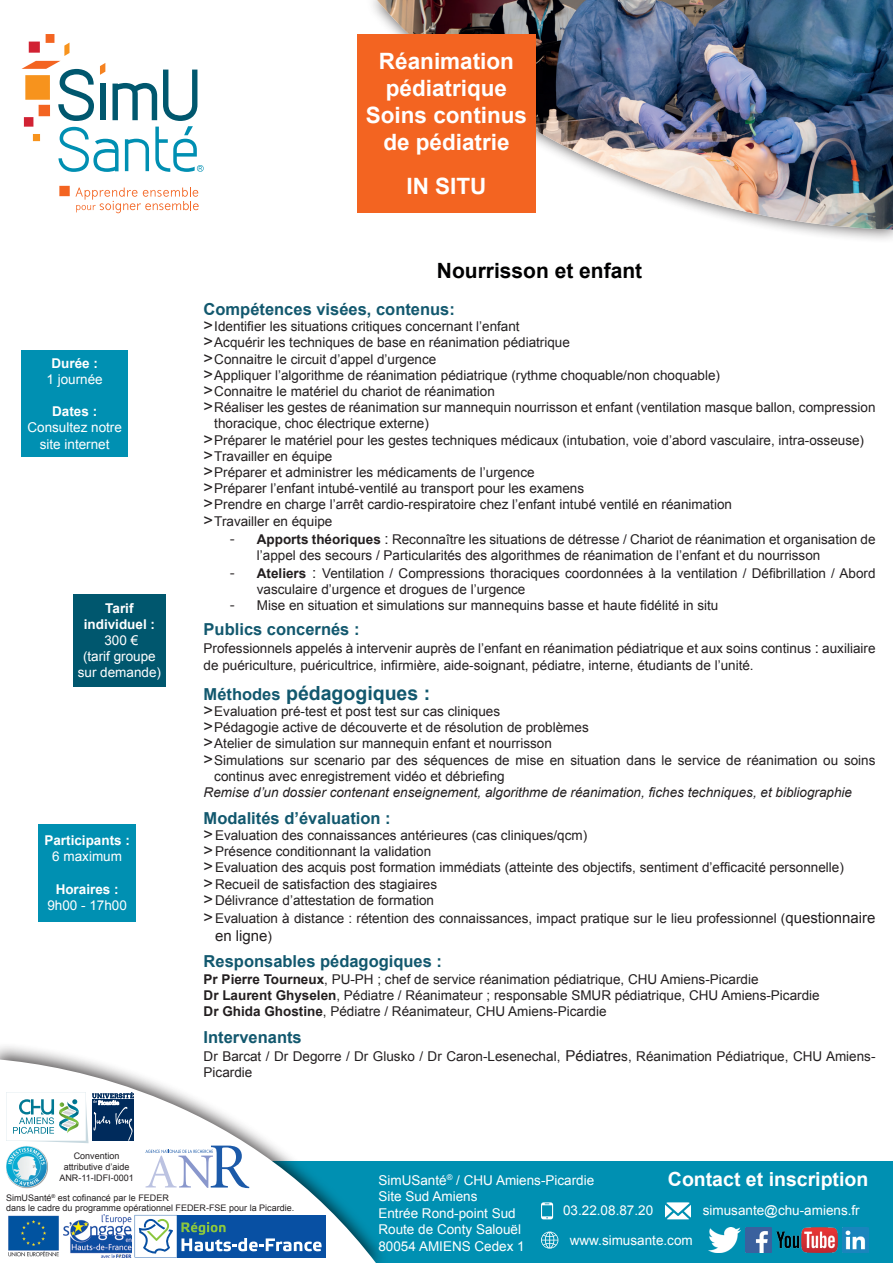
<style>
.page{position:relative;width:893px;height:1263px;background:#fff}
.page>*{position:absolute;margin:0;border:0;box-sizing:border-box;transform-origin:0 0}
.t1{font:700 22.5px/27px "Arial";color:#fff;text-align:center}
.t2{font:700 21px "Arial";color:#000001}
.t3{font:700 19.5px "Arial";color:#12586e}
.t4{font:700 19.5px "Arial";color:#fff}
.t5{font:700 16.5px "Arial";color:#12586e}
.t6{font:15px "Arial";color:#231f20}
.t7{font:13.5px/16.2px "Arial";color:#231f20}
.t8{font:13.5px/16.5px "Arial";color:#fff;text-align:center}
.t9{font:italic 13.5px "Arial";color:#231f20}
.t10{font:700 13.5px/16.2px "Arial";color:#fff;text-align:center}
.t11{font:9px/10.8px "Arial";color:#231f20;text-align:center}
.s1{font-size:16.5px}
.s2{font-family:"Calibri";font-size:16.5px}
.s3{font-weight:700}
.s4{font-size:15px}
.s5{font-size:13.5px}
</style>
<div class="page">
<div style="left:365px;top:0;width:528px;height:243px;background:#231f20;opacity:.75"></div>
<img style="left:377px;top:0;width:516px;height:230px">
<div style="left:357px;top:34px;width:179px;height:179px;background:#f36421"></div>
<div style="left:0;top:1161px;width:893px;height:102px;background:#0090b2"></div>
<div style="left:0;top:1042px;width:390px;height:221px;background:#231f20;opacity:.75"></div>
<svg style="left:0;top:1059px;width:377px;height:204px"></svg>
<div style="left:46px;top:34px;width:8px;height:9px;background:#f36421"></div>
<div style="left:29px;top:42px;width:11px;height:11px;background:#d12233"></div>
<svg style="left:22px;top:43px;width:182px;height:129px"></svg>
<div style="left:59px;top:186px;width:11px;height:10px;background:#f36421"></div>
<svg style="left:75px;top:188px;width:124px;height:25px"></svg>
<img style="left:6px;top:1145px;width:42px;height:43px">
<svg style="left:145px;top:1145px;width:104px;height:43px"></svg>
<img style="left:6px;top:1215px;width:55px;height:42px">
<img style="left:64px;top:1215px;width:67px;height:42px">
<div style="left:177px;top:1215px;width:149px;height:42px;background:#0850a3"></div>
<svg style="left:135px;top:1215px;width:187px;height:42px"></svg>
<svg style="left:6px;top:1092px;width:128px;height:51px"></svg>
<svg style="left:541px;top:1202px;width:12px;height:17px"></svg>
<svg style="left:665px;top:1202px;width:26px;height:17px"></svg>
<svg style="left:541px;top:1231px;width:17px;height:17px"></svg>
<img style="left:776px;top:1227px;width:61px;height:26px">
<img style="left:843px;top:1227px;width:25px;height:26px">
<img style="left:709px;top:1227px;width:31px;height:26px">
<img style="left:745px;top:1227px;width:26px;height:26px">
<div style="left:22px;top:350px;width:106px;height:106px;background:#0090b2"></div>
<div style="left:38px;top:824px;width:98px;height:97px;background:#0090b2"></div>
<div style="left:73px;top:594px;width:93px;height:92px;background:#00576e"></div>
<p class="t10" style="left:51px;top:355px;width:48px">Durée :</p>
<p class="t8" style="left:47px;top:371px;width:58px">1 journée</p>
<p class="t10" style="left:52px;top:404px;width:47px">Dates :</p>
<p class="t8" style="left:27px;top:420px;width:96px">Consultez notre site internet</p>
<p class="t10" style="left:84px;top:600px;width:73px">Tarif individuel :</p>
<p class="t8" style="left:78px;top:632px;width:85px">300 €<br>(tarif groupe sur demande)</p>
<p class="t10" style="left:44px;top:833px;width:87px">Participants :</p>
<p class="t8" style="left:52px;top:848px;width:71px">6 maximum</p>
<p class="t10" style="left:56px;top:881px;width:65px">Horaires :</p>
<p class="t8" style="left:47px;top:897px;width:81px">9h00 - 17h00</p>
<h1 class="t1" style="left:366px;top:49px;width:163px">Réanimation pédiatrique<br>Soins continus de pédiatrie</h1>
<h1 class="t1" style="left:406px;top:173px;width:82px">IN SITU</h1>
<h2 class="t2" style="left:437px;top:256px;width:207px">Nourrisson et enfant</h2>
<p class="t5" style="left:204px;top:298px;width:253px">Compétences visées, contenus:</p>
<p class="t7" style="left:204px;top:318px;width:318px"><span class="s1">˃</span> Identifier les situations critiques concernant l’enfant</p>
<p class="t7" style="left:204px;top:335px;width:368px"><span class="s1">˃</span> Acquérir les techniques de base en réanimation pédiatrique</p>
<p class="t7" style="left:204px;top:351px;width:234px"><span class="s1">˃</span> Connaitre le circuit d’appel d’urgence</p>
<p class="t7" style="left:204px;top:367px;width:518px"><span class="s1">˃</span> Appliquer l’algorithme de réanimation pédiatrique (rythme choquable/non choquable)</p>
<p class="t7" style="left:204px;top:383px;width:293px"><span class="s1">˃</span> Connaitre le matériel du chariot de réanimation</p>
<p class="t7" style="left:204px;top:399px;width:673px"><span class="s1">˃</span> Réaliser les gestes de réanimation sur mannequin nourrisson et enfant (ventilation masque ballon, compression</p>
<p class="t7" style="left:214px;top:416px;width:216px">thoracique, choc électrique externe)</p>
<p class="t7" style="left:204px;top:432px;width:662px"><span class="s1">˃</span> Préparer le matériel pour les gestes techniques médicaux (intubation, voie d’abord vasculaire, intra-osseuse)</p>
<p class="t7" style="left:204px;top:448px;width:130px"><span class="s1">˃</span> Travailler en équipe</p>
<p class="t7" style="left:204px;top:464px;width:333px"><span class="s1">˃</span> Préparer et administrer les médicaments de l’urgence</p>
<p class="t7" style="left:204px;top:480px;width:382px"><span class="s1">˃</span> Préparer l’enfant intubé-ventilé au transport pour les examens</p>
<p class="t7" style="left:204px;top:497px;width:530px"><span class="s1">˃</span> Prendre en charge l’arrêt cardio-respiratoire chez l’enfant intubé ventilé en réanimation</p>
<p class="t7" style="left:204px;top:513px;width:130px"><span class="s1">˃</span> Travailler en équipe</p>
<p class="t7" style="left:257px;top:531px;width:620px;text-indent:-27px"><span class="s2">-</span> <span class="s3">Apports théoriques</span> <span class="s4">:</span> Reconnaître les situations de détresse / Chariot de réanimation et organisation de l’appel des secours / Particularités des algorithmes de réanimation de l’enfant et du nourrisson</p>
<p class="t7" style="left:257px;top:565px;width:620px;text-indent:-27px"><span class="s2">-</span> <span class="s3">Ateliers</span> <span class="s4">:</span> Ventilation / Compressions thoraciques coordonnées à la ventilation / Défibrillation / Abord vasculaire d’urgence et drogues de l’urgence</p>
<p class="t7" style="left:230px;top:597px;width:490px"><span class="s2">-</span> Mise en situation et simulations sur mannequins basse et haute fidélité in situ</p>
<p class="t5" style="left:204px;top:618px;width:157px">Publics concernés :</p>
<p class="t7" style="left:204px;top:641px;width:673px">Professionnels appelés à intervenir auprès de l’enfant en réanimation pédiatrique et aux soins continus <span class="s4">:</span> auxiliaire de puériculture, puéricultrice, infirmière, aide-soignant, pédiatre, interne, étudiants de l’unité.</p>
<h3 class="t3" style="left:204px;top:680px;width:228px"><span class="s1">Méthodes</span> pédagogiques :</h3>
<p class="t7" style="left:204px;top:703px;width:298px"><span class="s1">˃</span> Evaluation pré-test et post test sur cas cliniques</p>
<p class="t7" style="left:204px;top:719px;width:387px"><span class="s1">˃</span> Pédagogie active de découverte et de résolution de problèmes</p>
<p class="t7" style="left:204px;top:736px;width:350px"><span class="s1">˃</span> Atelier de simulation sur mannequin enfant et nourrisson</p>
<p class="t7" style="left:204px;top:752px;width:673px"><span class="s1">˃</span> Simulations sur scenario par des séquences de mise en situation dans le service de réanimation ou soins</p>
<p class="t7" style="left:214px;top:768px;width:292px">continus avec enregistrement vidéo et débriefing</p>
<p class="t9" style="left:204px;top:783px;width:650px">Remise d’un dossier contenant enseignement, algorithme de réanimation, fiches techniques, et bibliographie</p>
<p class="t5" style="left:204px;top:807px;width:189px">Modalités d’évaluation :</p>
<p class="t7" style="left:204px;top:827px;width:642px"><span class="s1">˃</span> Evaluation des connaissances antérieures (cas cliniques/qcm)<br><span class="s1">˃</span> Présence conditionnant la validation<br><span class="s1">˃</span> Evaluation des acquis post formation immédiats (atteinte des objectifs, sentiment d’efficacité personnelle) <span class="s1">˃</span> Recueil de satisfaction des stagiaires<br><span class="s1">˃</span> Délivrance d’attestation de formation</p>
<p class="t7" style="left:204px;top:910px;width:673px"><span class="s1">˃</span> Evaluation à distance : rétention des connaissances, impact pratique sur le lieu professionnel (<span class="s4">questionnaire</span></p>
<p class="t6" style="left:215px;top:926px;width:59px">en ligne<span class="s5">)</span></p>
<p class="t5" style="left:204px;top:951px;width:240px">Responsables pédagogiques :</p>
<p class="t7" style="left:204px;top:971px;width:617px"><span class="s3">Pr Pierre Tourneux</span>, PU-PH ; chef de service réanimation pédiatrique, CHU Amiens-Picardie<br><span class="s3">Dr Laurent Ghyselen</span>, Pédiatre / Réanimateur ; responsable SMUR pédiatrique, CHU Amiens-Picardie<br><span class="s3">Dr Ghida Ghostine</span>, Pédiatre / Réanimateur, CHU Amiens-Picardie</p>
<p class="t5" style="left:204px;top:1026px;width:100px">Intervenants</p>
<p class="t7" style="left:204px;top:1048px;width:673px">Dr Barcat / Dr Degorre / Dr Glusko / Dr Caron-Lesenechal, <span class="s4">Pédiatre</span>s, Réanimation Pédiatrique, CHU Amiens-<br>Picardie</p>
<p class="t11" style="left:59px;top:1151px;width:76px">Convention attributive d’aide<br>ANR-11-IDFI-0001</p>
<p class="t11" style="left:6px;top:1192px;width:290px;text-align:left">SimUSanté<sup>®</sup> est cofinancé par le FEDER<br>dans le cadre du programme opérationnel FEDER-FSE pour la Picardie.</p>
<p class="t8" style="left:563px;top:1202px;width:92px">03.22.08.87.20</p>
<p class="t8" style="left:703px;top:1202px;width:158px">simusante@chu-amiens.fr</p>
<p class="t8" style="left:570px;top:1232px;width:125px">www.simusante.com</p>
<p class="t8" style="left:378px;top:1172px;width:217px">SimUSanté<sup>®</sup> / CHU Amiens-Picardie</p>
<h3 class="t4" style="left:668px;top:1166px;width:202px">Contact et inscription</h3>
<p class="t8" style="left:378px;top:1188px;width:148px;text-align:left">Site Sud Amiens<br>Entrée Rond-point Sud<br>Route de Conty Salouël<br>80054 AMIENS Cedex 1</p>
</div>
